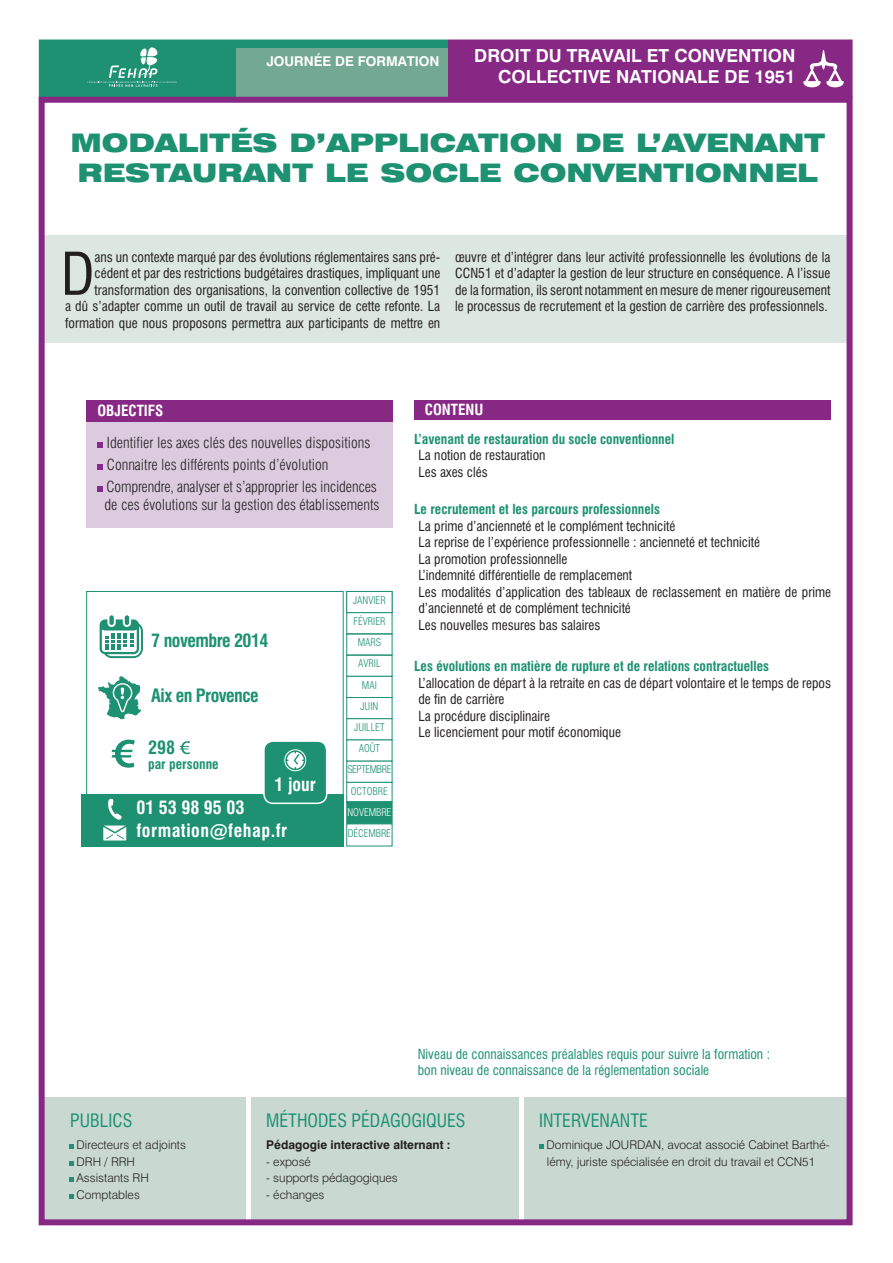
<style>
.page{position:relative;width:893px;height:1263px;background:#fff}
.page>*{position:absolute;margin:0;border:0;box-sizing:border-box;transform-origin:0 0}
.t1{font:condensed 57.45px "Swiss 721 BT";color:#231f20}
.t2{font:900 expanded 25.5px/30.6px "Swiss 721 BT";color:#1d9172}
.t3{font:700 18px/21.6px "Swiss 721 BT";color:#fff;text-align:right}
.t4{font:condensed 18px "Swiss 721 BT";color:#1d9172}
.t5{font:700 condensed 18px/23.5px "Swiss 721 BT";letter-spacing:.03em;color:#fff}
.t6{font:700 condensed 18px "Swiss 721 BT";letter-spacing:-.03em;color:#1d9172}
.t7{font:300 condensed 15px/22.2px "Swiss 721 BT";color:#231f20}
.t8{font:700 condensed 15px "Swiss 721 BT";color:#fff}
.t9{font:condensed 13.5px/16.5px "Swiss 721 BT";color:#231f20}
.t10{font:700 condensed 13.5px "Swiss 721 BT";color:#1d9172}
.t11{font:condensed 13.5px/16.5px "Swiss 721 BT";color:#1d9172}
.t12{font:700 13.5px "Swiss 721 BT";color:#fff}
.t13{font:300 12px/16.5px "Swiss 721 BT";color:#231f20}
.t14{font:700 12px "Swiss 721 BT";color:#231f20}
.t15{font:300 condensed 10.5px/21.1px "Swiss 721 BT";color:#1d9172;text-align:center}
.t16{font:300 condensed 10.5px "Swiss 721 BT";letter-spacing:-.01em;color:#fff}
</style>
<div class="page">
<div style="left:43px;top:1097px;width:203px;height:123px;background:#c9d9d1"></div>
<div style="left:251px;top:1097px;width:268px;height:123px;background:#c9d9d1"></div>
<div style="left:524px;top:1097px;width:326px;height:123px;background:#c9d9d1"></div>
<div style="left:40px;top:235px;width:810px;height:107px;background:#dde7e1"></div>
<div style="left:414px;top:400px;width:417px;height:20px;background:#872885"></div>
<div style="left:87px;top:421px;width:306px;height:107px;background:#dccbdf"></div>
<svg style="left:97px;top:442px;width:6px;height:6px"></svg>
<svg style="left:97px;top:464px;width:6px;height:6px"></svg>
<svg style="left:97px;top:486px;width:6px;height:6px"></svg>
<div style="left:87px;top:400px;width:306px;height:21px;background:#872885"></div>
<svg style="left:69px;top:1145px;width:4px;height:4px"></svg>
<svg style="left:69px;top:1161px;width:4px;height:4px"></svg>
<svg style="left:69px;top:1178px;width:4px;height:4px"></svg>
<svg style="left:69px;top:1194px;width:4px;height:4px"></svg>
<svg style="left:539px;top:1145px;width:4px;height:4px"></svg>
<div style="left:39px;top:40px;width:409px;height:58px;background:#1d9172"></div>
<div style="left:448px;top:40px;width:405px;height:58px;background:#872885"></div>
<svg style="left:88px;top:46px;width:89px;height:41px"></svg>
<div style="left:236px;top:48px;width:212px;height:49px;background:#73a993"></div>
<svg style="left:803px;top:50px;width:41px;height:37px"></svg>
<div style="left:39px;top:97px;width:814px;height:1128px;border:6px solid #872885"></div>
<svg style="left:86px;top:591px;width:258px;height:203px"></svg>
<svg style="left:98px;top:676px;width:43px;height:43px"></svg>
<svg style="left:112px;top:740px;width:23px;height:28px"></svg>
<svg style="left:180px;top:741px;width:10px;height:13px"></svg>
<svg style="left:346px;top:591px;width:47px;height:212px"></svg>
<div style="left:346px;top:801px;width:46px;height:23px;background:#1d9172;border:1px solid #1d9172"></div>
<svg style="left:346px;top:823px;width:47px;height:24px"></svg>
<svg style="left:100px;top:615px;width:43px;height:43px"></svg>
<div style="left:81px;top:794px;width:263px;height:52px;background:#1d9172"></div>
<svg style="left:103px;top:799px;width:23px;height:41px"></svg>
<div style="left:264px;top:741px;width:63px;height:62px;background:#1d9172;border-radius:9px"></div>
<div style="left:263px;top:740px;width:64px;height:64px;border:2px solid #fff;border-radius:9px"></div>
<svg style="left:284px;top:749px;width:22px;height:22px"></svg>
<p class="t12" style="left:266px;top:53px;width:19px">JOURN</p>
<p class="t12" style="left:314px;top:53px;width:94px">ÉE DE FORMATION</p>
<h3 class="t3" style="left:474px;top:44px;width:323px">DROIT DU TRAVAIL ET CONVENTION<br>COLLECTIVE NATIONALE DE 1951</h3>
<h2 class="t2" style="left:70px;top:127px;width:756px">MODALITÉS D’APPLICATION DE L’AVENANT<br>RESTAURANT LE SOCLE CONVENTIONNEL</h2>
<p class="t9" style="left:65px;top:249px;width:377px;text-align:right">ans un contexte marqué par des évolutions réglementaires sans pré&shy;cédent et par des restrictions budgétaires drastiques, impliquant une transformation des organisations, la convention collective de 1951<br>a dû s’adapter comme un outil de travail au service de cette refonte. La formation que nous proposons permettra aux participants de mettre en</p>
<p class="t9" style="left:455px;top:249px;width:377px;text-align:justify">œuvre et d’intégrer dans leur activité professionnelle les évolutions de la CCN51 et d’adapter la gestion de leur structure en conséquence. A l’issue de la formation, ils seront notamment en mesure de mener rigoureusement le processus de recrutement et la gestion de carrière des professionnels.</p>
<h1 class="t1" style="left:61px;top:239px;width:35px">D</h1>
<p class="t8" style="left:97px;top:401px;width:68px">OBJECTIFS</p>
<p class="t7" style="left:107px;top:431px;width:272px">Identifier les axes clés des nouvelles dispositions<br>Connaitre les différents points d’évolution<br>Comprendre, analyser et s’approprier les incidences</p>
<p class="t7" style="left:104px;top:494px;width:276px">de ces évolutions sur la gestion des établissements</p>
<h3 class="t6" style="left:151px;top:630px;width:119px">7 novembre 2014</h3>
<h3 class="t6" style="left:151px;top:685px;width:109px">Aix en Provence</h3>
<h3 class="t6" style="left:148px;top:737px;width:28px">298</h3>
<p class="t10" style="left:148px;top:756px;width:72px">par personne</p>
<h3 class="t5" style="left:275px;top:773px;width:43px">1 jour</h3>
<h3 class="t5" style="left:136px;top:795px;width:152px">01 53 98 95 03 formation@fehap.fr</h3>
<p class="t15" style="left:347px;top:589px;width:46px">JANVIER<br>FÉVRIER<br>MARS<br>AVRIL<br>MAI<br>JUIN<br>JUILLET<br>AOÛT<br>SEPTEMBRE<br>OCTOBRE</p>
<p class="t16" style="left:347px;top:806px;width:45px">NOVEMBRE</p>
<p class="t15" style="left:348px;top:823px;width:45px">DÉCEMBRE</p>
<p class="t8" style="left:425px;top:401px;width:60px">CONTENU</p>
<p class="t10" style="left:414px;top:431px;width:262px">L’avenant de restauration du socle conventionnel</p>
<p class="t9" style="left:418px;top:447px;width:129px">La notion de restauration<br>Les axes clés</p>
<p class="t10" style="left:414px;top:501px;width:247px">Le recrutement et les parcours professionnels</p>
<p class="t9" style="left:418px;top:517px;width:414px">La prime d’ancienneté et le complément technicité<br>La reprise de l’expérience professionnelle : ancienneté et technicité<br>La promotion professionnelle<br>L’indemnité différentielle de remplacement<br>Les modalités d’application des tableaux de reclassement en matière de prime d’ancienneté et de complément technicité<br>Les nouvelles mesures bas salaires</p>
<p class="t10" style="left:414px;top:658px;width:356px">Les évolutions en matière de rupture et de relations contractuelles</p>
<p class="t9" style="left:418px;top:674px;width:414px">L’allocation de départ à la retraite en cas de départ volontaire et le temps de repos de fin de carrière<br>La procédure disciplinaire<br>Le licenciement pour motif économique</p>
<p class="t11" style="left:418px;top:1045px;width:354px">Niveau de connaissances préalables requis pour suivre la formation : bon niveau de connaissance de la réglementation sociale</p>
<h3 class="t4" style="left:70px;top:1110px;width:64px">Publics</h3>
<p class="t13" style="left:77px;top:1136px;width:111px">Directeurs et adjoints<br>DRH / RRH<br>Assistants RH<br>Comptables</p>
<h3 class="t4" style="left:266px;top:1110px;width:201px">Méthodes pédagogiques</h3>
<p class="t14" style="left:266px;top:1137px;width:186px">PÉDAGOGIE INTERACTIVE ALTERNANT :</p>
<p class="t13" style="left:266px;top:1153px;width:46px">- exposé</p>
<p class="t13" style="left:266px;top:1169px;width:133px">- supports pédagogiques</p>
<p class="t13" style="left:266px;top:1186px;width:60px">- échanges</p>
<h3 class="t4" style="left:539px;top:1110px;width:110px">Intervenante</h3>
<p class="t13" style="left:547px;top:1136px;width:285px">Dominique JOURDAN, avocat associé Cabinet Barthé&shy;lémy, juriste spécialisée en droit du travail et CCN51</p>
</div>
